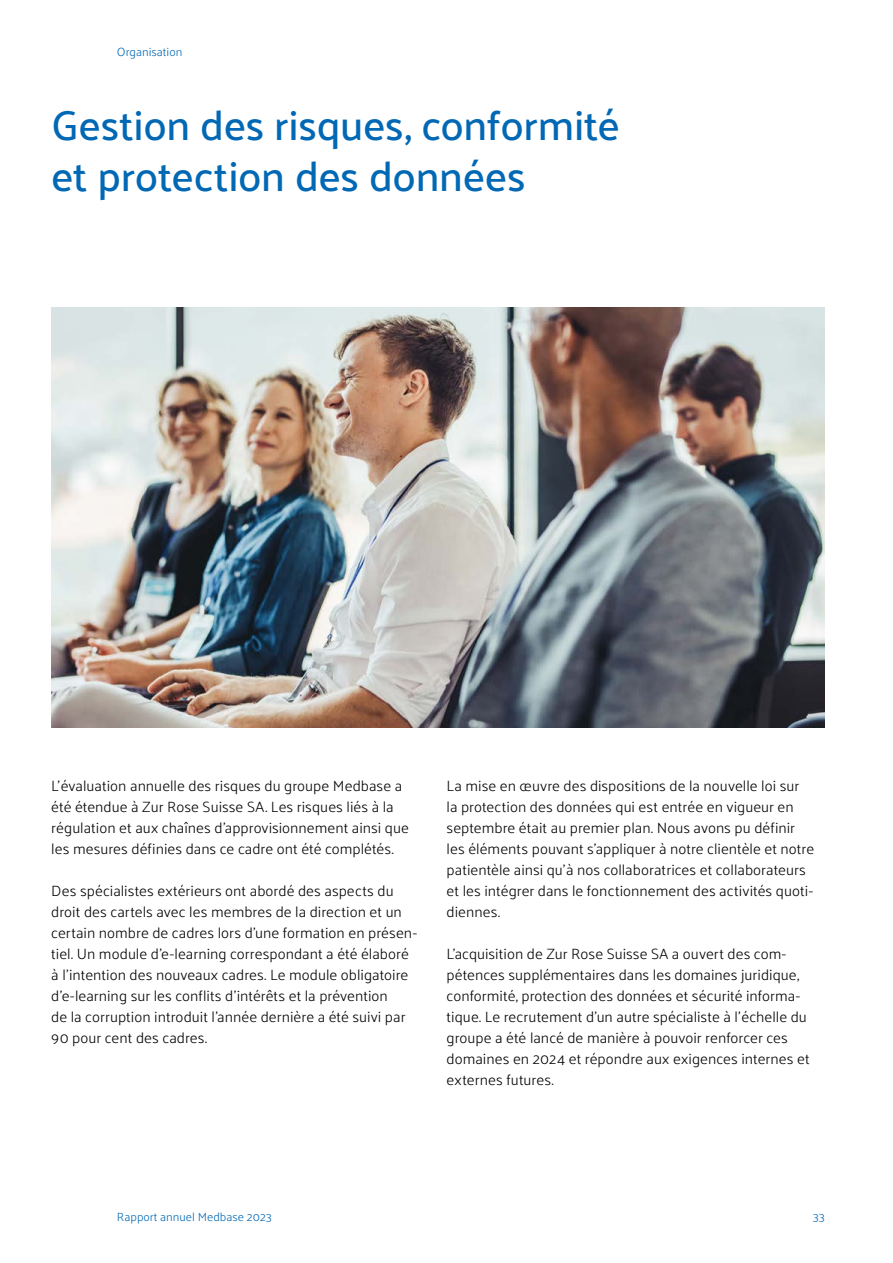
<style>
.page{position:relative;width:893px;height:1263px;background:#fff}
.page>*{position:absolute;margin:0;border:0;box-sizing:border-box;transform-origin:0 0}
.t1{font:500 42px/51px "Palanquin";letter-spacing:-.005em;color:#0068b4}
.t2{font:300 15px/21px "Palanquin";letter-spacing:.005em;color:#000}
.t3{font:300 12px "Palanquin";color:#0068b4}
</style>
<div class="page">
<img style="left:51px;top:308px;width:774px;height:420px">
<p class="t3" style="left:117px;top:45px;width:67px">Organisation</p>
<h1 class="t1" style="left:51px;top:100px;width:570px">Gestion des risques, conformité et protection des données</h1>
<p class="t2" style="left:51px;top:775px;width:359px">L’évaluation annuelle des risques du groupe Medbase a été étendue à Zur Rose Suisse SA. Les risques liés à la régulation et aux chaînes d’approvisionnement ainsi que les mesures définies dans ce cadre ont été complétés.</p>
<p class="t2" style="left:51px;top:880px;width:367px">Des spécialistes extérieurs ont abordé des aspects du droit des cartels avec les membres de la direction et un certain nombre de cadres lors d’une formation en présen&shy;tiel. Un module d’e-learning correspondant a été élaboré à l’intention des nouveaux cadres. Le module obligatoire d’e-learning sur les conflits d’intérêts et la prévention<br>de la corruption introduit l’année dernière a été suivi par 90 pour cent des cadres.</p>
<p class="t2" style="left:447px;top:775px;width:369px">La mise en œuvre des dispositions de la nouvelle loi sur<br>la protection des données qui est entrée en vigueur en septembre était au premier plan. Nous avons pu définir les éléments pouvant s'appliquer à notre clientèle et notre patientèle ainsi qu’à nos collaboratrices et collaborateurs et les intégrer dans le fonctionnement des activités quoti&shy;diennes.</p>
<p class="t2" style="left:447px;top:943px;width:365px">L’acquisition de Zur Rose Suisse SA a ouvert des com&shy;pétences supplémentaires dans les domaines juridique, conformité, protection des données et sécurité informa&shy;tique. Le recrutement d’un autre spécialiste à l’échelle du groupe a été lancé de manière à pouvoir renforcer ces domaines en 2024 et répondre aux exigences internes et externes futures.</p>
<p class="t3" style="left:117px;top:1210px;width:157px">Rapport annuel Medbase 2023</p>
<p class="t3" style="left:813px;top:1210px;width:14px">33</p>
</div>
